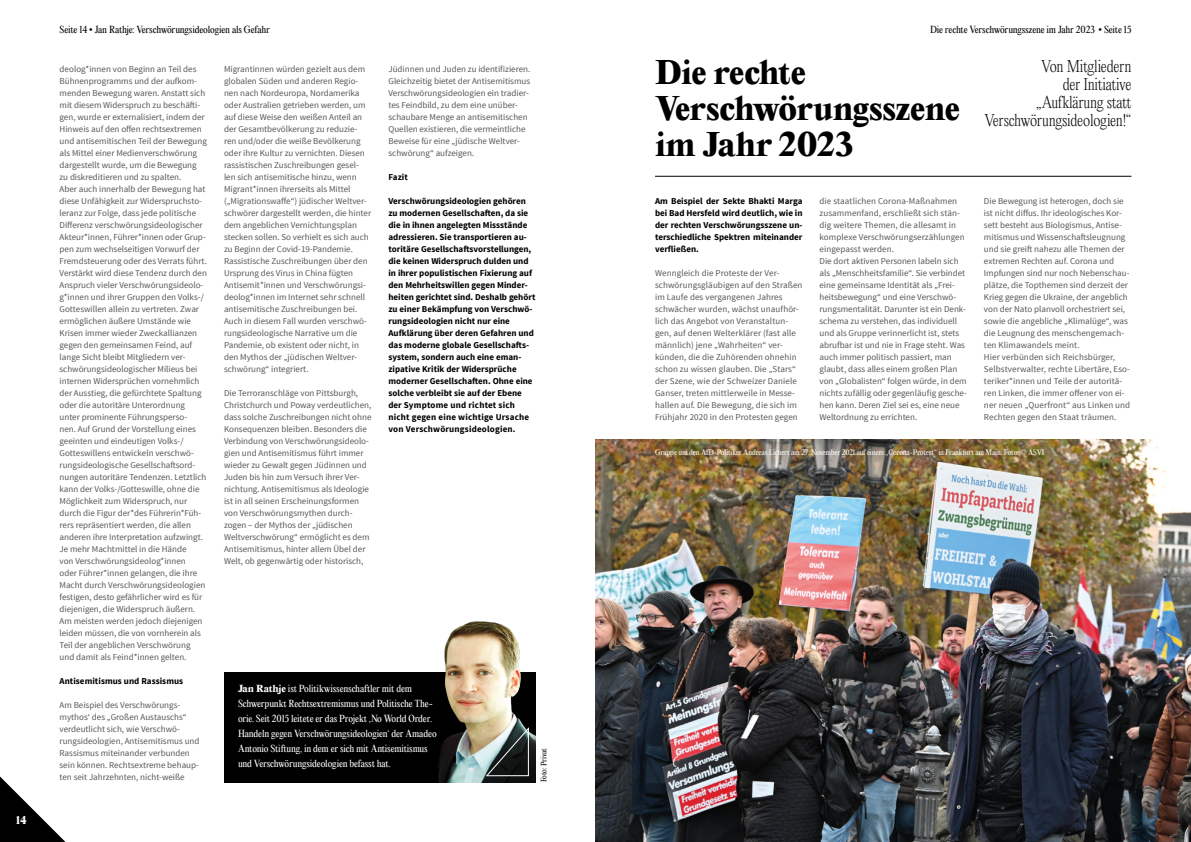
<style>
.page{position:relative;width:1191px;height:842px;background:#fff}
.page>*{position:absolute;margin:0;border:0;box-sizing:border-box;transform-origin:0 0}
.t1{font:800 30px "Editorial New";letter-spacing:-.03em;color:#000}
.t2{font:200 15px "Editorial New";letter-spacing:-.02em;color:#000}
.t3{font:800 10px "Editorial New";color:#fff}
.t4{font:9px/12px "Source Sans Pro";color:#575756}
.t5{font:700 9px/12px "Source Sans Pro";color:#000}
.t6{font:9px/15px "Editorial New";letter-spacing:-.02em;color:#fff}
.t7{font:9px "Editorial New";letter-spacing:-.02em;color:#000}
.t8{font:7px "Editorial New";letter-spacing:-.02em;color:#fff}
.t9{font:7px "Editorial New";letter-spacing:-.03em;color:#000}
.s1{font-weight:800}
</style>
<div class="page">
<svg style="left:0;top:776px;width:66px;height:66px"></svg>
<div style="left:224px;top:672px;width:312px;height:110px;background:#000"></div>
<img style="left:438px;top:621px;width:98px;height:161px">
<svg style="left:486px;top:727px;width:43px;height:50px;background:#606662"></svg>
<hr style="left:655px;top:176px;width:476px;height:1px;background:#000">
<img style="left:595px;top:439px;width:596px;height:403px">
<p class="t3" style="left:16px;top:813px;width:13px">14</p>
<p class="t7" style="left:60px;top:23px;width:212px">Seite 14 • Jan Rathje: Verschwörungsideologien als Gefahr</p>
<p class="t4" style="left:60px;top:63px;width:149px">deolog*innen von Beginn an Teil des Bühnenprogramms und der aufkom&shy;menden Bewegung waren. Anstatt sich mit diesem Widerspruch zu beschäfti&shy;gen, wurde er externalisiert, indem der Hinweis auf den offen rechtsextremen und antisemitischen Teil der Bewegung als Mittel einer Medienverschwörung dargestellt wurde, um die Bewegung zu diskreditieren und zu spalten.</p>
<p class="t4" style="left:60px;top:183px;width:149px">Aber auch innerhalb der Bewegung hat diese Unfähigkeit zur Widerspruchsto&shy;leranz zur Folge, dass jede politische Differenz verschwörungsideologischer Akteur*innen, Führer*innen oder Grup&shy;pen zum wechselseitigen Vorwurf der Fremdsteuerung oder des Verrats führt.<br>Verstärkt wird diese Tendenz durch den Anspruch vieler Verschwörungsideolo&shy;g*innen und ihrer Gruppen den Volks-/ Gotteswillen allein zu vertreten. Zwar ermöglichen äußere Umstände wie Krisen immer wieder Zweckallianzen gegen den gemeinsamen Feind, auf lange Sicht bleibt Mitgliedern ver&shy;schwörungsideologischer Milieus bei internen Widersprüchen vornehmlich der Ausstieg, die gefürchtete Spaltung oder die autoritäre Unterordnung unter prominente Führungsperso-<br>nen. Auf Grund der Vorstellung eines geeinten und eindeutigen Volks-/ Gotteswillens entwickeln verschwö&shy;rungsideologische Gesellschaftsord&shy;nungen autoritäre Tendenzen. Letztlich kann der Volks-/Gotteswille, ohne die Möglichkeit zum Widerspruch, nur durch die Figur der*des Führerin*Füh&shy;rers repräsentiert werden, die allen anderen ihre Interpretation aufzwingt.<br>Je mehr Machtmittel in die Hände<br>von Verschwörungsideolog*innen<br>oder Führer*innen gelangen, die ihre Macht durch Verschwörungsideologien festigen, desto gefährlicher wird es für diejenigen, die Widerspruch äußern.<br>Am meisten werden jedoch diejenigen leiden müssen, die von vornherein als Teil der angeblichen Verschwörung und damit als Feind*innen gelten.</p>
<p class="t5" style="left:60px;top:675px;width:125px">Antisemitismus und Rassismus</p>
<p class="t4" style="left:60px;top:699px;width:141px">Am Beispiel des Verschwörungs&shy;mythos‘ des „Großen Austauschs“ verdeutlicht sich, wie Verschwö&shy;rungsideologien, Antisemitismus und Rassismus miteinander verbunden sein können. Rechtsextreme behaup&shy;ten seit Jahrzehnten, nicht-weiße</p>
<p class="t4" style="left:224px;top:63px;width:149px">Migrantinnen würden gezielt aus dem globalen Süden und anderen Regio&shy;nen nach Nordeuropa, Nordamerika oder Australien getrieben werden, um auf diese Weise den weißen Anteil an der Gesamtbevölkerung zu reduzie&shy;ren und/oder die weiße Bevölkerung oder ihre Kultur zu vernichten. Diesen rassistischen Zuschreibungen gesel&shy;len sich antisemitische hinzu, wenn Migrant*innen ihrerseits als Mittel („Migrationswaffe“) jüdischer Weltver&shy;schwörer dargestellt werden, die hinter dem angeblichen Vernichtungsplan stecken sollen. So verhielt es sich auch zu Beginn der Covid-19-Pandemie.<br>Rassistische Zuschreibungen über den Ursprung des Virus in China fügten Antisemit*innen und Verschwörungsi&shy;deolog*innen im Internet sehr schnell antisemitische Zuschreibungen bei.<br>Auch in diesem Fall wurden verschwö&shy;rungsideologische Narrative um die Pandemie, ob existent oder nicht, in den Mythos der „jüdischen Weltver&shy;schwörung“ integriert.</p>
<p class="t4" style="left:224px;top:387px;width:149px">Die Terroranschläge von Pittsburgh, Christchurch und Poway verdeutlichen, dass solche Zuschreibungen nicht ohne Konsequenzen bleiben. Besonders die Verbindung von Verschwörungsideolo&shy;gien und Antisemitismus führt immer wieder zu Gewalt gegen Jüdinnen und Juden bis hin zum Versuch ihrer Ver&shy;nichtung. Antisemitismus als Ideologie ist in all seinen Erscheinungsformen von Verschwörungsmythen durch&shy;zogen – der Mythos der „jüdischen Weltverschwörung“ ermöglicht es dem Antisemitismus, hinter allem Übel der Welt, ob gegenwärtig oder historisch,</p>
<p class="t4" style="left:388px;top:63px;width:143px">Jüdinnen und Juden zu identifizieren.<br>Gleichzeitig bietet der Antisemitismus Verschwörungsideologien ein tradier&shy;tes Feindbild, zu dem eine unüber&shy;schaubare Menge an antisemitischen Quellen existieren, die vermeintliche Beweise für eine „jüdische Weltver&shy;schwörung“ aufzeigen.</p>
<p class="t5" style="left:388px;top:171px;width:21px">Fazit</p>
<p class="t5" style="left:388px;top:195px;width:148px">Verschwörungsideologien gehören zu modernen Gesellschaften, da sie die in ihnen angelegten Missstände adressieren. Sie transportieren au&shy;toritäre Gesellschaftsvorstellungen, die keinen Widerspruch dulden und in ihrer populistischen Fixierung auf den Mehrheitswillen gegen Minder&shy;heiten gerichtet sind. Deshalb gehört zu einer Bekämpfung von Verschwö&shy;rungsideologien nicht nur eine Aufklärung über deren Gefahren und das moderne globale Gesellschafts&shy;system, sondern auch eine eman&shy;zipative Kritik der Widersprüche moderner Gesellschaften. Ohne eine solche verbleibt sie auf der Ebene der Symptome und richtet sich nicht gegen eine wichtige Ursache von Verschwörungsideologien.</p>
<p class="t6" style="left:238px;top:681px;width:200px"><span class="s1">Jan Rathje</span> ist Politikwissenschaftler mit dem Schwerpunkt Rechtsextremismus und Politische The&shy;orie. Seit 2015 leitete er das Projekt ‚No World Order.<br>Handeln gegen Verschwörungsideologien‘ der Amadeo Antonio Stiftung, in dem er sich mit Antisemitismus und Verschwörungsideologien befasst hat.</p>
<p class="t9" style="left:539px;top:782px;width:35px;rotate:-90deg">Foto: Privat</p>
<p class="t7" style="left:930px;top:23px;width:203px">Die rechte Verschwörungsszene im Jahr 2023 • Seite 15</p>
<p class="t1" style="left:655px;top:51px;width:152px">Die rechte</p>
<p class="t1" style="left:655px;top:87px;width:306px">Verschwörungsszene</p>
<p class="t1" style="left:655px;top:123px;width:200px">im Jahr 2023</p>
<p class="t5" style="left:655px;top:195px;width:149px;text-align:justify">Am Beispiel der Sekte Bhakti Marga bei Bad Hersfeld wird deutlich, wie in der rechten Verschwörungsszene un&shy;terschiedliche Spektren miteinander verfließen.</p>
<p class="t4" style="left:655px;top:267px;width:149px">Wenngleich die Proteste der Ver&shy;schwörungsgläubigen auf den Straßen im Laufe des vergangenen Jahres schwächer wurden, wächst unaufhör&shy;lich das Angebot von Veranstaltun&shy;gen, auf denen Welterklärer (fast alle männlich) jene „Wahrheiten“ ver&shy;künden, die die Zuhörenden ohnehin schon zu wissen glauben. Die „Stars“ der Szene, wie der Schweizer Daniele Ganser, treten mittlerweile in Messe&shy;hallen auf. Die Bewegung, die sich im Frühjahr 2020 in den Protesten gegen</p>
<p class="t4" style="left:819px;top:195px;width:147px">die staatlichen Corona-Maßnahmen zusammenfand, erschließt sich stän&shy;dig weitere Themen, die allesamt in komplexe Verschwörungserzählungen eingepasst werden.</p>
<p class="t4" style="left:819px;top:255px;width:149px">Die dort aktiven Personen labeln sich als „Menschheitsfamilie“. Sie verbindet eine gemeinsame Identität als „Frei&shy;heitsbewegung“ und eine Verschwö&shy;rungsmentalität. Darunter ist ein Denk&shy;schema zu verstehen, das individuell und als Gruppe verinnerlicht ist, stets abrufbar ist und nie in Frage steht. Was auch immer politisch passiert, man glaubt, dass alles einem großen Plan von „Globalisten“ folgen würde, in dem nichts zufällig oder gegenläufig gesche&shy;hen kann. Deren Ziel sei es, eine neue Weltordnung zu errichten.</p>
<p class="t2" style="left:1041px;top:55px;width:92px">Von Mitgliedern</p>
<p class="t2" style="left:1062px;top:73px;width:70px">der Initiative</p>
<p class="t2" style="left:1036px;top:91px;width:97px">„Aufklärung statt</p>
<p class="t2" style="left:984px;top:109px;width:149px">Verschwörungsideologien!“</p>
<p class="t4" style="left:984px;top:195px;width:147px">Die Bewegung ist heterogen, doch sie ist nicht diffus. Ihr ideologisches Kor&shy;sett besteht aus Biologismus, Antise&shy;mitismus und Wissenschaftsleugnung und sie greift nahezu alle Themen der extremen Rechten auf. Corona und Impfungen sind nur noch Nebenschau&shy;plätze, die Topthemen sind derzeit der Krieg gegen die Ukraine, der angeblich von der Nato planvoll orchestriert sei, sowie die angebliche „Klimalüge“, was die Leugnung des menschengemach&shy;ten Klimawandels meint.</p>
<p class="t4" style="left:984px;top:351px;width:148px">Hier verbünden sich Reichsbürger, Selbstverwalter, rechte Libertäre, Eso&shy;teriker*innen und Teile der autoritä&shy;ren Linken, die immer offener von ei&shy;ner neuen „Querfront“ aus Linken und Rechten gegen den Staat träumen.</p>
<p class="t8" style="left:655px;top:447px;width:391px">Gruppe um den AfD-Politiker Andreas Lichert am 27. November 2021 auf einem „Corona-Protest“ in Frankfurt am Main. Foto: © ASVI</p>
</div>
